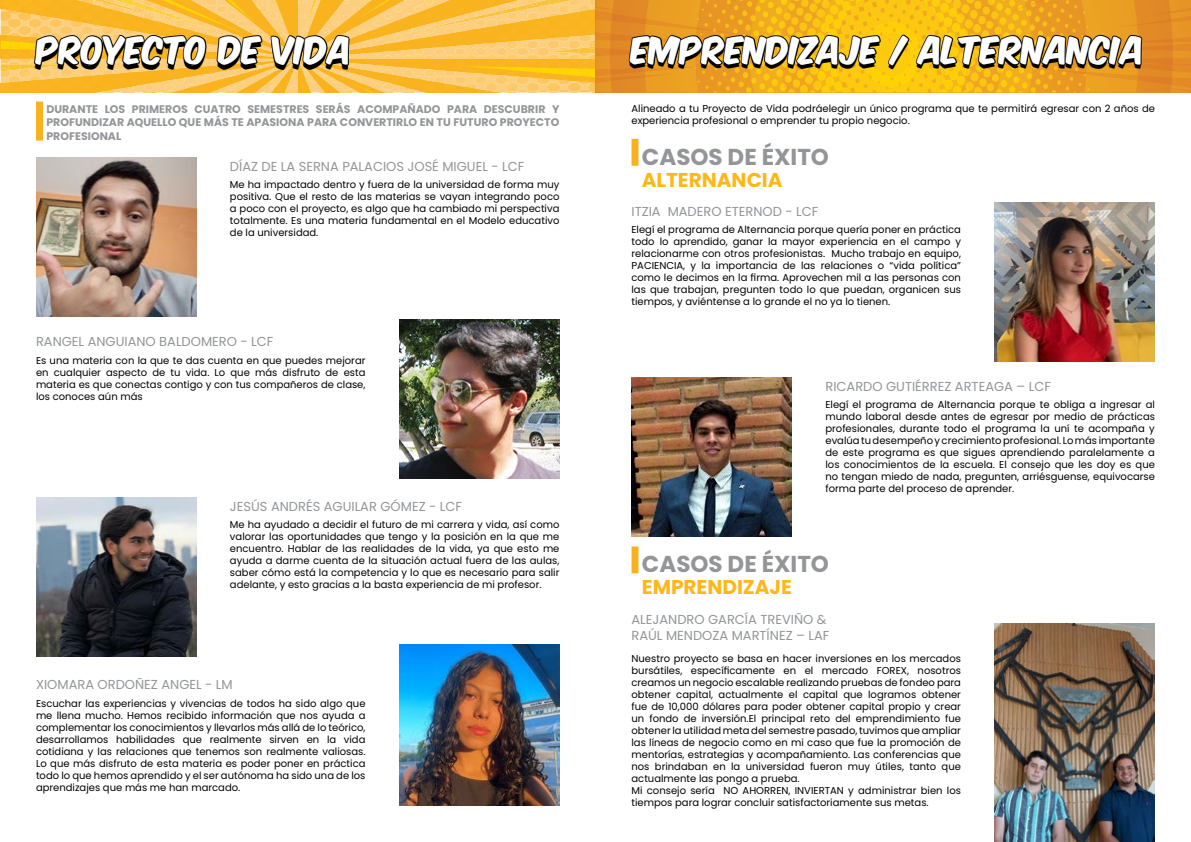
<style>
.page{position:relative;width:1191px;height:842px;background:#fff}
.page>*{position:absolute;margin:0;border:0;box-sizing:border-box;transform-origin:0 0}
.t1{font:32px "Komika Axis";color:#000}
.t2{font:700 23px "Poppins";color:#939598}
.t3{font:700 20px "Poppins";color:#fdb71a}
.t4{font:13px/15.6px "Poppins";color:#939598}
.t5{font:700 11px/13.2px "Poppins";color:#939598;text-align:justify}
.t6{font:10px/12px "Poppins";color:#000;text-align:justify}
</style>
<div class="page">
<div style="left:36px;top:102px;width:7px;height:39px;background:#f9b21f"></div>
<img style="left:36px;top:157px;width:160px;height:159px">
<img style="left:36px;top:497px;width:160px;height:160px">
<img style="left:399px;top:320px;width:160px;height:159px">
<svg style="left:1px;top:0;width:1190px;height:93px;background:#f4b534"></svg>
<div style="left:631px;top:139px;width:7px;height:27px;background:#f9b21f"></div>
<img style="left:994px;top:203px;width:161px;height:159px">
<img style="left:631px;top:377px;width:160px;height:160px">
<div style="left:631px;top:546px;width:7px;height:27px;background:#f9b21f"></div>
<img style="left:994px;top:624px;width:160px;height:218px">
<img style="left:399px;top:644px;width:160px;height:161px">
<h1 class="t1" style="left:36px;top:39px;width:317px">PROYECTO DE VIDA</h1>
<p class="t5" style="left:46px;top:103px;width:514px">DURANTE LOS PRIMEROS CUATRO SEMESTRES SERÁS ACOMPAÑADO PARA DESCUBRIR Y PROFUNDIZAR AQUELLO QUE MÁS TE APASIONA PARA CONVERTIRLO EN TU FUTURO PROYECTO PROFESIONAL</p>
<h3 class="t4" style="left:230px;top:159px;width:296px">DÍAZ DE LA SERNA PALACIOS JOSÉ MIGUEL - LCF</h3>
<p class="t6" style="left:230px;top:178px;width:331px">Me ha impactado dentro y fuera de la universidad de forma muy positiva. Que el resto de las materias se vayan integrando poco a poco con el proyecto, es algo que ha cambiado mi perspectiva totalmente. Es una materia fundamental en el Modelo educativo de la universidad.</p>
<h3 class="t4" style="left:36px;top:334px;width:239px">RANGEL ANGUIANO BALDOMERO - LCF</h3>
<p class="t6" style="left:36px;top:355px;width:331px">Es una materia con la que te das cuenta en que puedes mejorar en cualquier aspecto de tu vida. Lo que más disfruto de esta materia es que conectas contigo y con tus compañeros de clase, los conoces aún más</p>
<h3 class="t4" style="left:230px;top:499px;width:233px">JESÚS ANDRÉS AGUILAR GÓMEZ - LCF</h3>
<p class="t6" style="left:230px;top:518px;width:331px">Me ha ayudado a decidir el futuro de mi carrera y vida, así como valorar las oportunidades que tengo y la posición en la que me encuentro. Hablar de las realidades de la vida, ya que esto me ayuda a darme cuenta de la situación actual fuera de las aulas, saber cómo está la competencia y lo que es necesario para salir adelante, y esto gracias a la basta experiencia de mi profesor.</p>
<h3 class="t4" style="left:36px;top:677px;width:198px">XIOMARA ORDOÑEZ ANGEL - LM</h3>
<p class="t6" style="left:36px;top:698px;width:331px">Escuchar las experiencias y vivencias de todos ha sido algo que me llena mucho. Hemos recibido información que nos ayuda a complementar los conocimientos y llevarlos más allá de lo teórico, desarrollamos habilidades que realmente sirven en la vida cotidiana y las relaciones que tenemos son realmente valiosas.<br>Lo que más disfruto de esta materia es poder poner en práctica todo lo que hemos aprendido y el ser autónoma ha sido una de los aprendizajes que más me han marcado.</p>
<h1 class="t1" style="left:631px;top:38px;width:514px">EMPRENDIZAJE / ALTERNANCIA</h1>
<p class="t6" style="left:631px;top:103px;width:525px">Alineado a tu Proyecto de Vida podráelegir un único programa que te permitirá egresar con 2 años de experiencia profesional o emprender tu propio negocio.</p>
<h2 class="t2" style="left:642px;top:143px;width:189px">CASOS DE ÉXITO</h2>
<h3 class="t3" style="left:642px;top:168px;width:142px">ALTERNANCIA</h3>
<p class="t6" style="left:631px;top:223px;width:331px">Elegí el programa de Alternancia porque quería poner en práctica todo lo aprendido, ganar la mayor experiencia en el campo y relacionarme con otros profesionistas. Mucho trabajo en equipo, PACIENCIA, y la importancia de las relaciones o “vida política” como le decimos en la firma. Aprovechen mil a las personas con las que trabajan, pregunten todo lo que puedan, organicen sus tiempos, y aviéntense a lo grande el no ya lo tienen.</p>
<h3 class="t4" style="left:631px;top:204px;width:188px">ITZIA MADERO ETERNOD - LCF</h3>
<h3 class="t4" style="left:825px;top:379px;width:227px">RICARDO GUTIÉRREZ ARTEAGA – LCF</h3>
<p class="t6" style="left:825px;top:398px;width:331px">Elegí el programa de Alternancia porque te obliga a ingresar al mundo laboral desde antes de egresar por medio de prácticas profesionales, durante todo el programa la uní te acompaña y evalúa tu desempeño y crecimiento profesional. Lo más importante de este programa es que sigues aprendiendo paralelamente a los conocimientos de la escuela. El consejo que les doy es que no tengan miedo de nada, pregunten, arriésguense, equivocarse forma parte del proceso de aprender.</p>
<h2 class="t2" style="left:642px;top:551px;width:189px">CASOS DE ÉXITO</h2>
<h3 class="t3" style="left:642px;top:576px;width:152px">EMPRENDIZAJE</h3>
<h3 class="t4" style="left:631px;top:612px;width:199px">ALEJANDRO GARCÍA TREVIÑO &amp;<br>RAÚL MENDOZA MARTÍNEZ – LAF</h3>
<p class="t6" style="left:631px;top:652px;width:331px;text-align:left">Nuestro proyecto se basa en hacer inversiones en los mercados bursátiles, específicamente en el mercado FOREX, nosotros creamos un negocio escalable realizando pruebas de fondeo para obtener capital, actualmente el capital que logramos obtener fue de 10,000 dólares para poder obtener capital propio y crear un fondo de inversión.El principal reto del emprendimiento fue obtener la utilidad meta del semestre pasado, tuvimos que ampliar las líneas de negocio como en mi caso que fue la promoción de mentorías, estrategias y acompañamiento. Las conferencias que nos brindaban en la universidad fueron muy útiles, tanto que actualmente las pongo a prueba.<br>Mi consejo sería NO AHORREN, INVIERTAN y administrar bien los tiempos para lograr concluir satisfactoriamente sus metas.</p>
</div>
